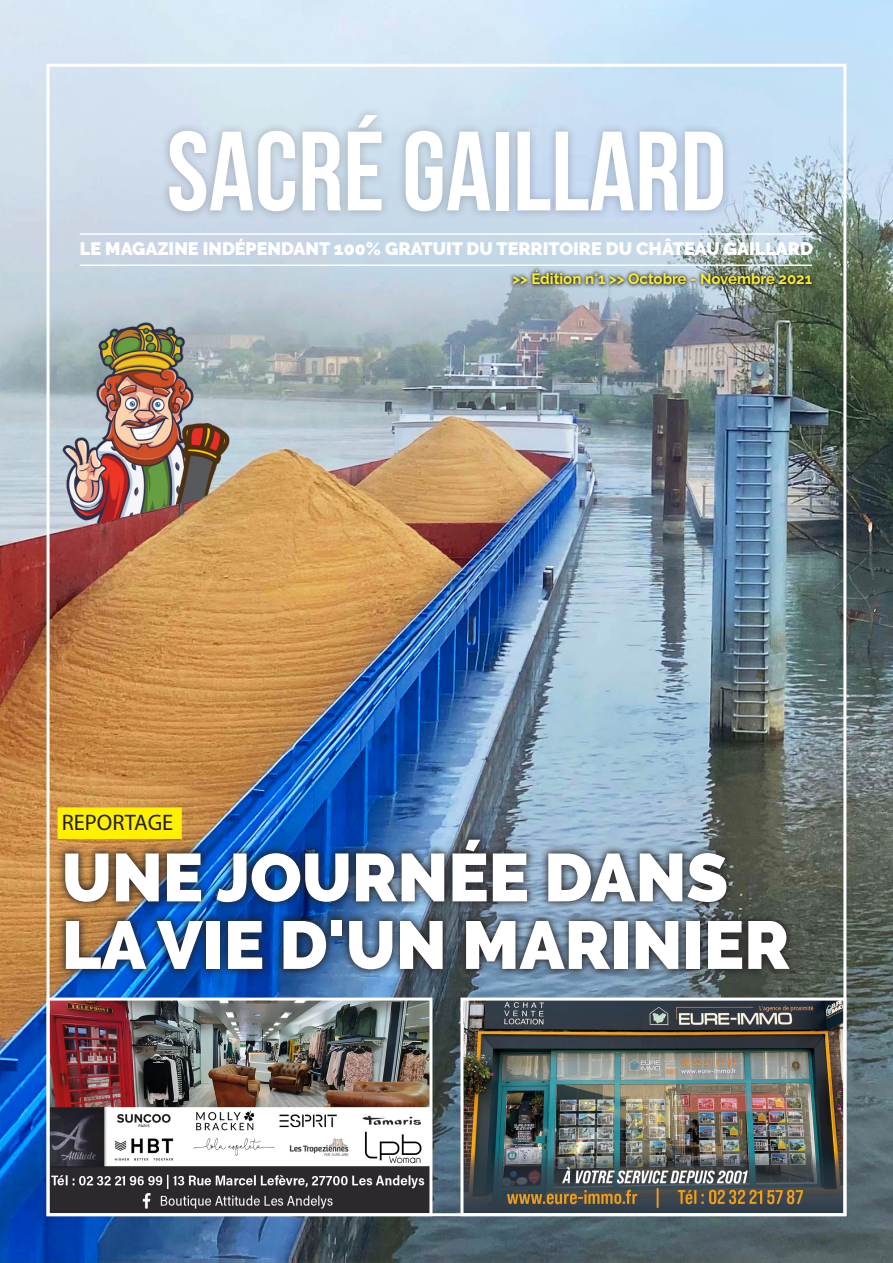
<style>
.page{position:relative;width:893px;height:1263px;background:#fff}
.page>*{position:absolute;margin:0;border:0;box-sizing:border-box;transform-origin:0 0}
.t1{font:700 112.5px "Bebas Neue";color:#fff}
.t2{font:900 67.5px "Raleway";color:#fff}
.t3{font:22.5px "Myriad Pro";color:#231f20}
.t4{font:900 18px "Raleway";color:#fff}
.t5{font:700 15px "Raleway";color:#f7ee32}
</style>
<div class="page">
<img style="left:0;top:0;width:893px;height:1260px">
<img style="left:56px;top:830px;width:742px;height:148px">
<div style="left:58px;top:807px;width:124px;height:32px;background:#fff101"></div>
<div style="left:160px;top:106px;width:572px;height:115px;background:#231f20;opacity:.25"></div>
<svg style="left:509px;top:266px;width:307px;height:23px;background:#818d90"></svg>
<img style="left:45px;top:996px;width:389px;height:222px">
<img style="left:459px;top:996px;width:389px;height:222px">
<hr style="left:80px;top:233px;width:732px;height:2px;background:#fff">
<hr style="left:80px;top:264px;width:732px;height:2px;background:#fff">
<p class="t1" style="left:167px;top:110px;width:561px">SACRÉ GAILLARD</p>
<p class="t4" style="left:80px;top:239px;width:734px">LE MAGAZINE INDÉPENDANT 100% GRATUIT DU TERRITOIRE DU CHÂTEAU GAILLARD</p>
<p class="t3" style="left:62px;top:809px;width:113px">REPORTAGE</p>
<p class="t5" style="left:512px;top:270px;width:301px">&gt;&gt; Édition n°1 &gt;&gt; Octobre - Novembre 2021</p>
<p class="t2" style="left:62px;top:838px;width:668px">UNE JOURNÉE DANS</p>
<p class="t2" style="left:62px;top:906px;width:729px">LA VIE D'UN MARINIER</p>
</div>
